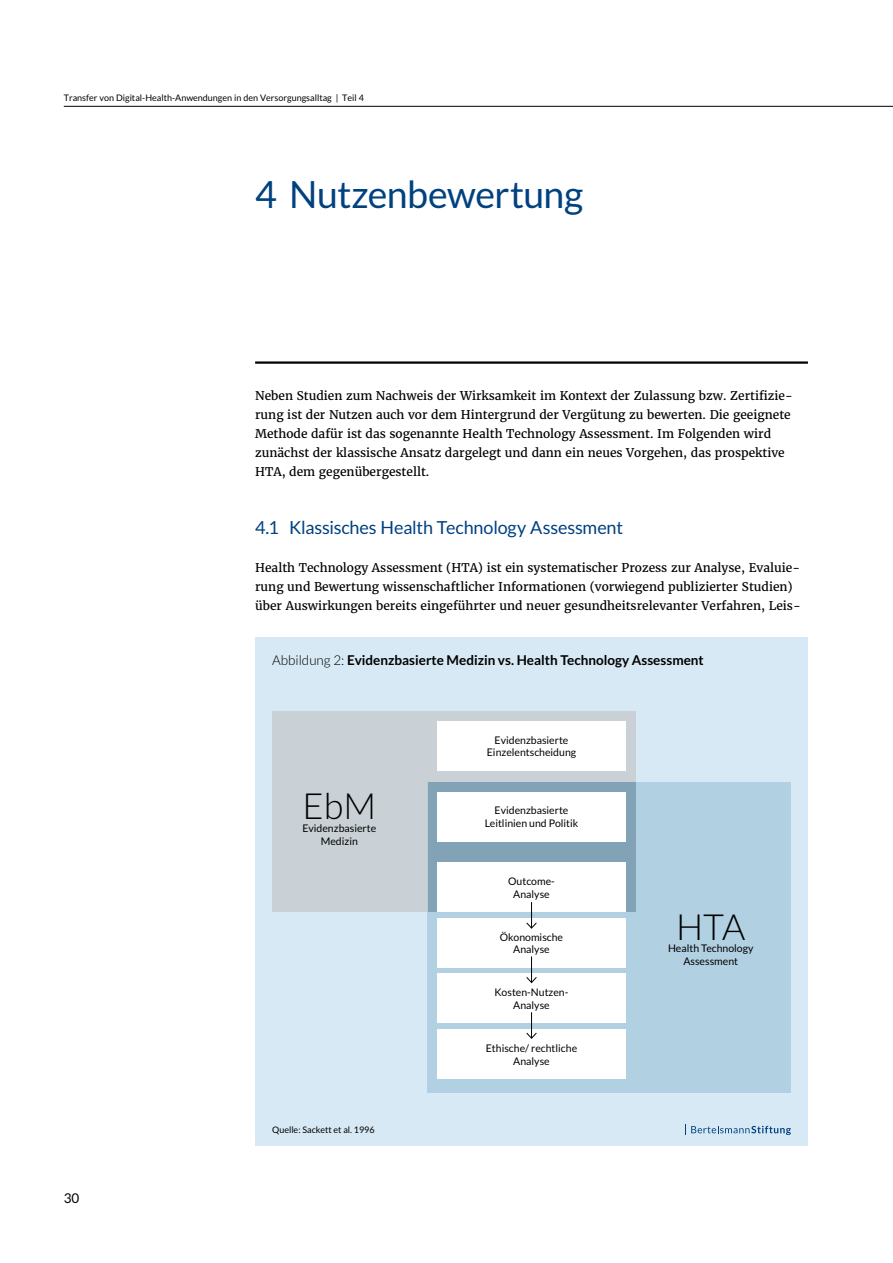
<style>
.page{position:relative;width:893px;height:1263px;background:#fff}
.page>*{position:absolute;margin:0;border:0;box-sizing:border-box;transform-origin:0 0}
.t1{font:37.5px "Lato";letter-spacing:-.015em;color:#004180}
.t2{font:300 36px "Lato";color:#000}
.t3{font:18px "Lato";letter-spacing:-.01em;color:#004180}
.t4{font:700 13.5px "Lato";color:#000}
.t5{font:13.5px "Lato";color:#000}
.t6{font:12px/19.2px "Merriweather";color:#000}
.t7{font:10.5px/12.6px "Lato";color:#000;text-align:center}
.t8{font:9px "Lato";color:#000}
.s1{font-weight:300}
</style>
<div class="page">
<hr style="left:64px;top:106px;width:829px;height:1px;background:#000">
<hr style="left:255px;top:361px;width:553px;height:3px;background:#000">
<div style="left:255px;top:637px;width:553px;height:509px;background:#d7e9f4"></div>
<div style="left:428px;top:782px;width:363px;height:311px;background:#b1d0e1"></div>
<div style="left:272px;top:711px;width:363px;height:201px;background:#c9d1d6"></div>
<div style="left:428px;top:782px;width:207px;height:130px;background:#82a3b5"></div>
<div style="left:437px;top:792px;width:189px;height:49px;background:#fff"></div>
<div style="left:437px;top:721px;width:189px;height:49px;background:#fff"></div>
<svg style="left:685px;top:1124px;width:106px;height:11px"></svg>
<div style="left:437px;top:918px;width:189px;height:49px;background:#fff"></div>
<div style="left:437px;top:863px;width:189px;height:49px;background:#fff"></div>
<div style="left:437px;top:974px;width:189px;height:49px;background:#fff"></div>
<div style="left:437px;top:1029px;width:189px;height:49px;background:#fff"></div>
<svg style="left:526px;top:902px;width:11px;height:27px"></svg>
<svg style="left:526px;top:956px;width:11px;height:27px"></svg>
<svg style="left:526px;top:1012px;width:11px;height:27px"></svg>
<p class="t8" style="left:64px;top:93px;width:302px">Transfer von Digital-Health-Anwendungen in den Versorgungsalltag | Teil 4</p>
<h1 class="t1" style="left:255px;top:174px;width:330px">4 Nutzenbewertung</h1>
<p class="t6" style="left:255px;top:386px;width:539px">Neben Studien zum Nachweis der Wirksamkeit im Kontext der Zulassung bzw. Zertifizie&shy;rung ist der Nutzen auch vor dem Hintergrund der Vergütung zu bewerten. Die geeignete Methode dafür ist das sogenannte Health Technology Assessment. Im Folgenden wird zunächst der klassische Ansatz dargelegt und dann ein neues Vorgehen, das prospektive HTA, dem gegenübergestellt.</p>
<h3 class="t3" style="left:255px;top:517px;width:369px">4.1 Klassisches Health Technology Assessment</h3>
<p class="t6" style="left:255px;top:558px;width:547px">Health Technology Assessment (HTA) ist ein systematischer Prozess zur Analyse, Evaluie&shy;rung und Bewertung wissenschaftlicher Informationen (vorwiegend publizierter Studien) über Auswirkungen bereits eingeführter und neuer gesundheitsrelevanter Verfahren, Leis-</p>
<p class="t4" style="left:272px;top:653px;width:433px"><span class="s1">Abbildung 2:</span> Evidenzbasierte Medizin vs. Health Technology Assessment</p>
<p class="t5" style="left:64px;top:1191px;width:17px">30</p>
<h2 class="t2" style="left:302px;top:787px;width:75px">EbM</h2>
<p class="t7" style="left:321px;top:834px;width:39px">Medizin</p>
<p class="t7" style="left:302px;top:822px;width:75px">Evidenzbasierte</p>
<p class="t8" style="left:272px;top:1125px;width:104px">Quelle: Sackett et al. 1996</p>
<p class="t7" style="left:487px;top:734px;width:91px">Evidenzbasierte<br>Einzelentscheidung</p>
<p class="t7" style="left:485px;top:804px;width:95px">Evidenzbasierte<br>Leitlinien und Politik</p>
<p class="t7" style="left:508px;top:875px;width:48px">Outcome-<br>Analyse</p>
<p class="t7" style="left:500px;top:930px;width:65px">Ökonomische<br>Analyse</p>
<p class="t7" style="left:495px;top:986px;width:75px">Kosten-Nutzen-<br>Analyse</p>
<p class="t7" style="left:486px;top:1042px;width:93px">Ethische/ rechtliche<br>Analyse</p>
<h2 class="t2" style="left:676px;top:907px;width:71px">HTA</h2>
<p class="t7" style="left:668px;top:942px;width:87px">Health Technology<br>Assessment</p>
</div>
